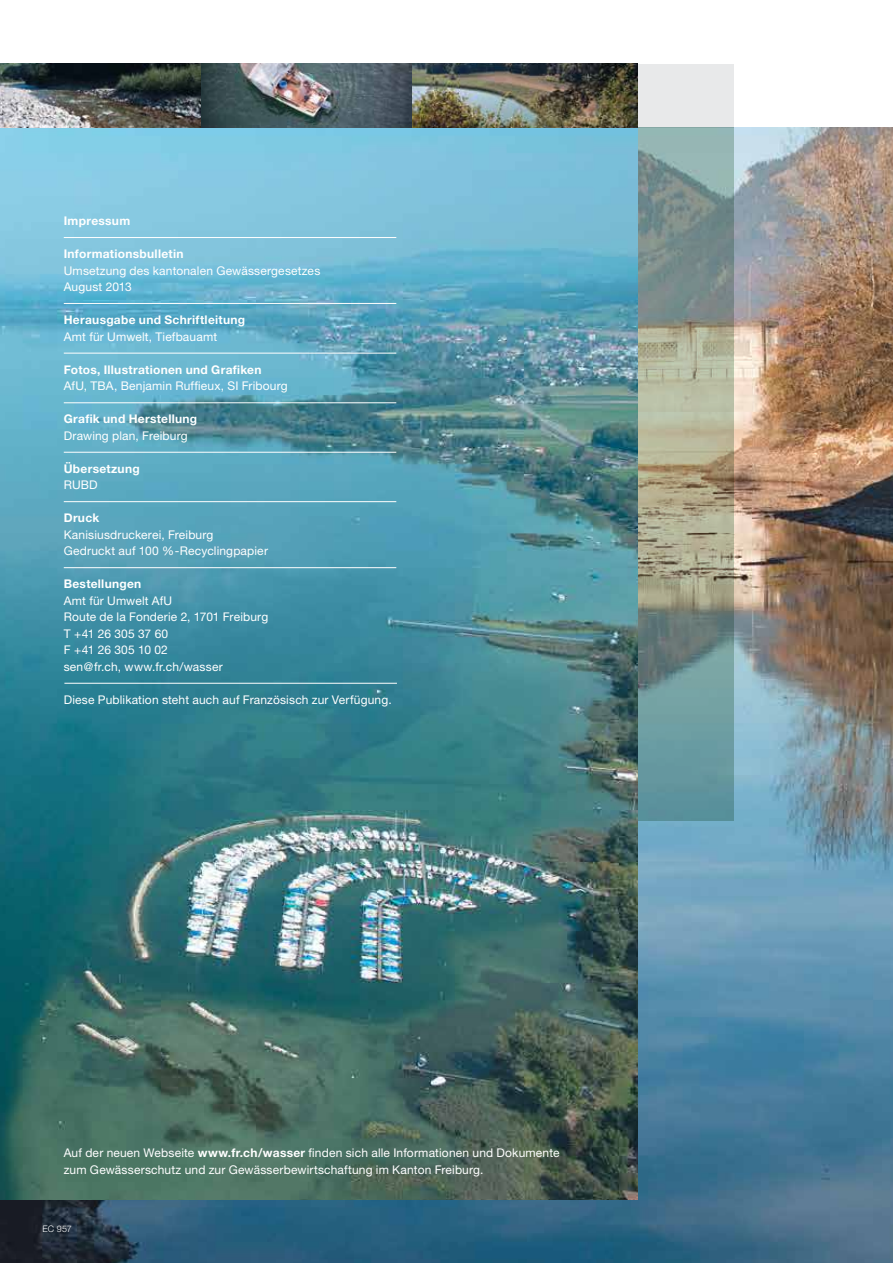
<style>
.page{position:relative;width:893px;height:1263px;background:#fff}
.page>*{position:absolute;margin:0;border:0;box-sizing:border-box;transform-origin:0 0}
.t1{font:12px/16.5px "Helvetica Neue";letter-spacing:.015em;color:#fff}
.t2{font:700 12px "Helvetica Neue";letter-spacing:.025em;color:#fff}
.t3{font:300 9px "Helvetica Neue";color:#fff}
.s1{font-weight:700}
</style>
<div class="page">
<img style="left:0;top:128px;width:893px;height:1135px">
<img style="left:0;top:128px;width:638px;height:1071px">
<div style="left:638px;top:64px;width:95px;height:64px;background:#e6e7e8"></div>
<hr style="left:64px;top:353px;width:332px;height:1px;background:#fff">
<hr style="left:64px;top:303px;width:332px;height:1px;background:#fff">
<hr style="left:64px;top:402px;width:332px;height:1px;background:#fff">
<hr style="left:64px;top:452px;width:332px;height:1px;background:#fff">
<hr style="left:64px;top:501px;width:332px;height:1px;background:#fff">
<hr style="left:64px;top:567px;width:332px;height:1px;background:#fff">
<hr style="left:64px;top:683px;width:333px;height:1px;background:#fff">
<hr style="left:64px;top:237px;width:332px;height:1px;background:#fff">
<img style="left:0;top:64px;width:638px;height:64px">
<svg style="left:638px;top:128px;width:95px;height:693px"></svg>
<p class="t2" style="left:64px;top:214px;width:68px">Impressum</p>
<p class="t2" style="left:64px;top:247px;width:121px">Informationsbulletin</p>
<p class="t1" style="left:64px;top:262px;width:258px">Umsetzung des kantonalen Gewässergesetzes<br>August 2013</p>
<p class="t2" style="left:64px;top:313px;width:183px">Herausgabe und Schriftleitung</p>
<p class="t1" style="left:64px;top:328px;width:155px">Amt für Umwelt, Tiefbauamt</p>
<p class="t2" style="left:64px;top:362px;width:199px">Fotos, Illustrationen und Grafiken</p>
<p class="t1" style="left:64px;top:378px;width:225px">AfU, TBA, Benjamin Ruffieux, SI Fribourg</p>
<p class="t2" style="left:64px;top:412px;width:135px">Grafi k und Herstellung</p>
<p class="t1" style="left:64px;top:427px;width:125px">Drawing plan, Freiburg</p>
<p class="t2" style="left:64px;top:461px;width:77px">Übersetzung</p>
<p class="t1" style="left:64px;top:477px;width:35px">RUBD</p>
<p class="t2" style="left:64px;top:511px;width:37px">Druck</p>
<p class="t1" style="left:64px;top:526px;width:206px">Kanisiusdruckerei, Freiburg<br>Gedruckt auf 100 %-Recyclingpapier</p>
<p class="t2" style="left:64px;top:577px;width:79px">Bestellungen</p>
<p class="t1" style="left:64px;top:592px;width:206px">Amt für Umwelt AfU<br>Route de la Fonderie 2, 1701 Freiburg<br>T +41 26 305 37 60<br>F +41 26 305 10 02<br>sen@fr.ch, www.fr.ch/wasser</p>
<p class="t1" style="left:64px;top:691px;width:329px">Diese Publikation steht auch auf Französisch zur Verfügung.</p>
<p class="t1" style="left:64px;top:1144px;width:497px">Auf der neuen Webseite <span class="s1">www.fr.ch/wasser</span> finden sich alle Informationen und Dokumente zum Gewässerschutz und zur Gewässerbewirtschaftung im Kanton Freiburg.</p>
<p class="t3" style="left:43px;top:1223px;width:31px">EC 957</p>
</div>
